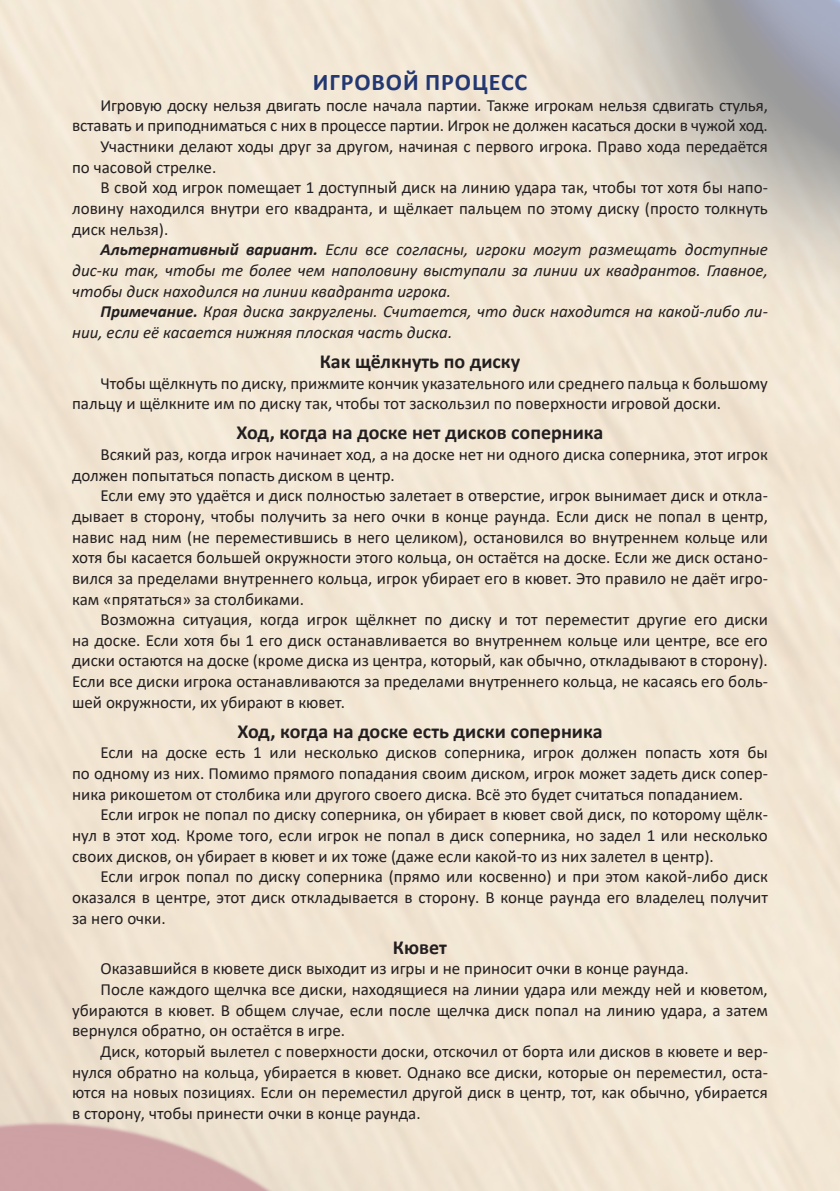
<style>
.page{position:relative;width:840px;height:1191px;background:#fff}
.page>*{position:absolute;margin:0;border:0;box-sizing:border-box;transform-origin:0 0}
.Заголовок{font:700 24px "Calibri";letter-spacing:.04em;color:#233772}
.Подзаг{font:700 20px "Calibri";color:#231f20}
.Текст{font:17px/20.6px "Calibri";color:#231f20;text-align:justify}
.Текст-2{font:italic 17px/20.6px "Calibri";color:#231f20;text-align:justify}
.s1{font-weight:700}
</style>
<div class="page">
<p class="Заголовок" style="left:312px;top:65px;width:216px">ИГРОВОЙ ПРОЦЕСС</p>
<p class="Текст" style="left:72px;top:94px;width:697px;text-align:right">Игровую доску нельзя двигать после начала партии. Также игрокам нельзя сдвигать стулья, вставать и приподниматься с них в процессе партии. Игрок не должен касаться доски в чужой ход.</p>
<p class="Текст" style="left:72px;top:136px;width:697px;text-indent:28px">Участники делают ходы друг за другом, начиная с первого игрока. Право хода передаётся по часовой стрелке.</p>
<p class="Текст" style="left:72px;top:177px;width:697px;text-indent:28px">В свой ход игрок помещает 1 доступный диск на линию удара так, чтобы тот хотя бы напо&shy;ловину находился внутри его квадранта, и щёлкает пальцем по этому диску (просто толкнуть диск нельзя).</p>
<p class="Текст-2" style="left:72px;top:239px;width:697px;text-indent:28px"><span class="s1">Альтернативный вариант.</span> Если все согласны, игроки могут размещать доступные дис-ки так, чтобы те более чем наполовину выступали за линии их квадрантов. Главное, чтобы диск находился на линии квадранта игрока.</p>
<p class="Текст-2" style="left:72px;top:301px;width:697px;text-indent:28px"><span class="s1">Примечание.</span> Края диска закруглены. Считается, что диск находится на какой-либо ли&shy;нии, если её касается нижняя плоская часть диска.</p>
<p class="Подзаг" style="left:319px;top:347px;width:202px">Как щёлкнуть по диску</p>
<p class="Текст" style="left:72px;top:372px;width:697px;text-indent:28px">Чтобы щёлкнуть по диску, прижмите кончик указательного или среднего пальца к большому пальцу и щёлкните им по диску так, чтобы тот заскользил по поверхности игровой доски.</p>
<p class="Подзаг" style="left:236px;top:418px;width:368px">Ход, когда на доске нет дисков соперника</p>
<p class="Текст" style="left:72px;top:443px;width:697px;text-indent:28px">Всякий раз, когда игрок начинает ход, а на доске нет ни одного диска соперника, этот игрок должен попытаться попасть диском в центр.</p>
<p class="Текст" style="left:72px;top:485px;width:697px;text-indent:28px">Если ему это удаётся и диск полностью залетает в отверстие, игрок вынимает диск и откла&shy;дывает в сторону, чтобы получить за него очки в конце раунда. Если диск не попал в центр, навис над ним (не переместившись в него целиком), остановился во внутреннем кольце или хотя бы касается большей окружности этого кольца, он остаётся на доске. Если же диск остано&shy;вился за пределами внутреннего кольца, игрок убирает его в кювет. Это правило не даёт игро&shy;кам «прятаться» за столбиками.</p>
<p class="Текст" style="left:72px;top:609px;width:697px;text-indent:28px">Возможна ситуация, когда игрок щёлкнет по диску и тот переместит другие его диски на доске. Если хотя бы 1 его диск останавливается во внутреннем кольце или центре, все его диски остаются на доске (кроме диска из центра, который, как обычно, откладывают в сторону).<br>Если все диски игрока останавливаются за пределами внутреннего кольца, не касаясь его боль&shy;шей окружности, их убирают в кювет.</p>
<p class="Подзаг" style="left:237px;top:717px;width:366px">Ход, когда на доске есть диски соперника</p>
<p class="Текст" style="left:72px;top:742px;width:697px;text-indent:28px">Если на доске есть 1 или несколько дисков соперника, игрок должен попасть хотя бы по одному из них. Помимо прямого попадания своим диском, игрок может задеть диск сопер&shy;ника рикошетом от столбика или другого своего диска. Всё это будет считаться попаданием.</p>
<p class="Текст" style="left:72px;top:804px;width:697px;text-indent:28px">Если игрок не попал по диску соперника, он убирает в кювет свой диск, по которому щёлк&shy;нул в этот ход. Кроме того, если игрок не попал в диск соперника, но задел 1 или несколько своих дисков, он убирает в кювет и их тоже (даже если какой-то из них залетел в центр).</p>
<p class="Текст" style="left:72px;top:866px;width:697px;text-indent:28px">Если игрок попал по диску соперника (прямо или косвенно) и при этом какой-либо диск оказался в центре, этот диск откладывается в сторону. В конце раунда его владелец получит за него очки.</p>
<p class="Подзаг" style="left:393px;top:933px;width:56px">Кювет</p>
<p class="Текст" style="left:100px;top:958px;width:589px">Оказавшийся в кювете диск выходит из игры и не приносит очки в конце раунда.</p>
<p class="Текст" style="left:72px;top:978px;width:697px;text-indent:28px">После каждого щелчка все диски, находящиеся на линии удара или между ней и кюветом, убираются в кювет. В общем случае, если после щелчка диск попал на линию удара, а затем вернулся обратно, он остаётся в игре.</p>
<p class="Текст" style="left:72px;top:1040px;width:697px;text-indent:28px">Диск, который вылетел с поверхности доски, отскочил от борта или дисков в кювете и вер&shy;нулся обратно на кольца, убирается в кювет. Однако все диски, которые он переместил, оста&shy;ются на новых позициях. Если он переместил другой диск в центр, тот, как обычно, убирается в сторону, чтобы принести очки в конце раунда.</p>
</div>
